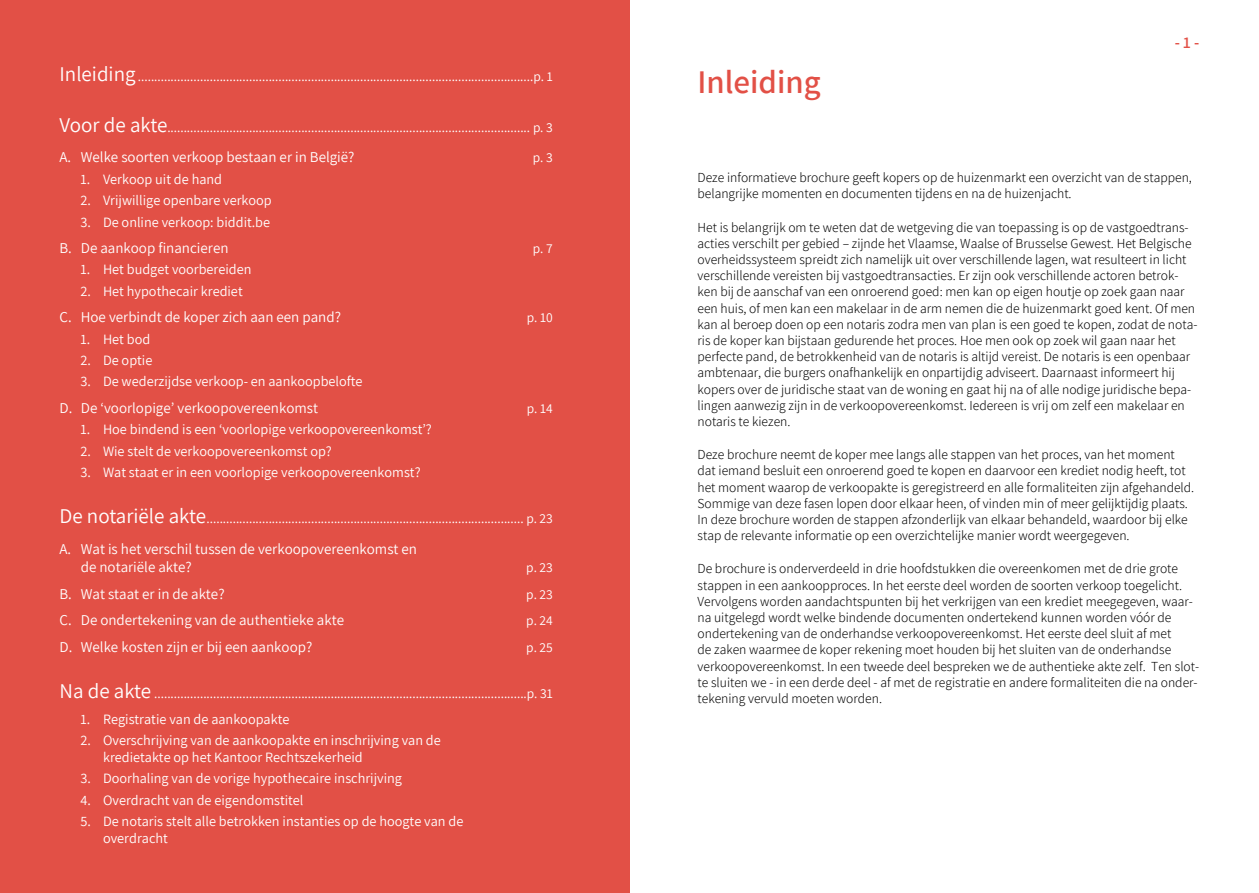
<style>
.page{position:relative;width:1259px;height:893px;background:#fff}
.page>*{position:absolute;margin:0;border:0;box-sizing:border-box;transform-origin:0 0}
.Titre_Chapitre{font:600 33px "Assistant";color:#e25046}
.t1{font:600 16.5px "Assistant";color:#e25046}
.t2{font:15px/18px "Assistant";color:#fff}
.t3{font:14.25px/17.1px "Assistant";color:#fff}
.Body_-_Introduction{font:300 13.5px/16.2px "Assistant";color:#000}
.t4{font:13.5px "Assistant";color:#fff}
.s1{font-size:21px}
</style>
<div class="page">
<div style="left:0;top:0;width:629px;height:893px;background:#e25046"></div>
<p class="t4" style="left:60px;top:67px;width:495px"><span class="s1">Inleiding</span> .........................................................................................................................p. 1</p>
<p class="t4" style="left:60px;top:118px;width:495px"><span class="s1">Voor de akte</span>............................................................................................................... p. 3</p>
<p class="t2" style="left:60px;top:148px;width:296px">A. Welke soorten verkoop bestaan er in België?</p>
<p class="t4" style="left:533px;top:149px;width:22px">p. 3</p>
<p class="t3" style="left:81px;top:170px;width:143px">1. Verkoop uit de hand</p>
<p class="t3" style="left:81px;top:191px;width:193px">2. Vrijwillige openbare verkoop</p>
<p class="t3" style="left:81px;top:213px;width:191px">3. De online verkoop: biddit.be</p>
<p class="t2" style="left:60px;top:238px;width:170px">B. De aankoop financieren</p>
<p class="t4" style="left:533px;top:239px;width:22px">p. 7</p>
<p class="t3" style="left:81px;top:260px;width:172px">1. Het budget voorbereiden</p>
<p class="t3" style="left:81px;top:282px;width:164px">2. Het hypothecair krediet</p>
<p class="t2" style="left:60px;top:307px;width:283px">C. Hoe verbindt de koper zich aan een pand?</p>
<p class="t4" style="left:527px;top:308px;width:28px">p. 10</p>
<p class="t3" style="left:81px;top:330px;width:71px">1. Het bod</p>
<p class="t3" style="left:81px;top:351px;width:73px">2. De optie</p>
<p class="t3" style="left:81px;top:372px;width:284px">3. De wederzijdse verkoop- en aankoopbelofte</p>
<p class="t2" style="left:60px;top:398px;width:260px">D. De ‘voorlopige’ verkoopovereenkomst</p>
<p class="t4" style="left:527px;top:399px;width:28px">p. 14</p>
<p class="t3" style="left:81px;top:420px;width:353px">1. Hoe bindend is een ‘voorlopige verkoopovereenkomst’?</p>
<p class="t3" style="left:81px;top:441px;width:253px">2. Wie stelt de verkoopovereenkomst op?</p>
<p class="t3" style="left:81px;top:463px;width:341px">3. Wat staat er in een voorlopige verkoopovereenkomst?</p>
<p class="t4" style="left:60px;top:509px;width:495px"><span class="s1">De notariële akte</span>................................................................................................. p. 23</p>
<p class="t2" style="left:81px;top:539px;width:338px;text-indent:-21px">A. Wat is het verschil tussen de verkoopovereenkomst en de notariële akte?</p>
<p class="t4" style="left:526px;top:558px;width:28px">p. 23</p>
<p class="t2" style="left:60px;top:584px;width:167px">B. Wat staat er in de akte?</p>
<p class="t4" style="left:526px;top:585px;width:28px">p. 23</p>
<p class="t2" style="left:60px;top:610px;width:286px">C. De ondertekening van de authentieke akte</p>
<p class="t4" style="left:526px;top:611px;width:28px">p. 24</p>
<p class="t2" style="left:60px;top:637px;width:254px">D. Welke kosten zijn er bij een aankoop?</p>
<p class="t4" style="left:526px;top:638px;width:28px">p. 25</p>
<p class="t4" style="left:60px;top:684px;width:495px"><span class="s1">Na de akte</span> ..................................................................................................................p. 31</p>
<p class="t3" style="left:81px;top:710px;width:210px">1. Registratie van de aankoopakte</p>
<p class="t3" style="left:103px;top:731px;width:339px;text-indent:-22px">2. Overschrijving van de aankoopakte en inschrijving van de kredietakte op het Kantoor Rechtszekerheid</p>
<p class="t3" style="left:81px;top:769px;width:323px">3. Doorhaling van de vorige hypothecaire inschrijving</p>
<p class="t3" style="left:81px;top:791px;width:224px">4. Overdracht van de eigendomstitel</p>
<p class="t3" style="left:103px;top:812px;width:362px;text-indent:-22px">5. De notaris stelt alle betrokken instanties op de hoogte van de overdracht</p>
<p class="Titre_Chapitre" style="left:697px;top:60px;width:125px">Inleiding</p>
<p class="t1" style="left:1174px;top:31px;width:26px">- 1 -</p>
<p class="Body_-_Introduction" style="left:697px;top:169px;width:496px">Deze informatieve brochure geeft kopers op de huizenmarkt een overzicht van de stappen, belangrijke momenten en documenten tijdens en na de huizenjacht.</p>
<p class="Body_-_Introduction" style="left:697px;top:218px;width:501px">Het is belangrijk om te weten dat de wetgeving die van toepassing is op de vastgoedtrans&shy;acties verschilt per gebied – zijnde het Vlaamse, Waalse of Brusselse Gewest. Het Belgische overheidssysteem spreidt zich namelijk uit over verschillende lagen, wat resulteert in licht verschillende vereisten bij vastgoedtransacties. Er zijn ook verschillende actoren betrok&shy;ken bij de aanschaf van een onroerend goed: men kan op eigen houtje op zoek gaan naar een huis, of men kan een makelaar in de arm nemen die de huizenmarkt goed kent. Of men kan al beroep doen op een notaris zodra men van plan is een goed te kopen, zodat de nota&shy;ris de koper kan bijstaan gedurende het proces. Hoe men ook op zoek wil gaan naar het perfecte pand, de betrokkenheid van de notaris is altijd vereist. De notaris is een openbaar ambtenaar, die burgers onafhankelijk en onpartijdig adviseert. Daarnaast informeert hij kopers over de juridische staat van de woning en gaat hij na of alle nodige juridische bepa&shy;lingen aanwezig zijn in de verkoopovereenkomst. Iedereen is vrij om zelf een makelaar en notaris te kiezen.</p>
<p class="Body_-_Introduction" style="left:697px;top:446px;width:498px">Deze brochure neemt de koper mee langs alle stappen van het proces, van het moment dat iemand besluit een onroerend goed te kopen en daarvoor een krediet nodig heeft, tot het moment waarop de verkoopakte is geregistreerd en alle formaliteiten zijn afgehandeld.<br>Sommige van deze fasen lopen door elkaar heen, of vinden min of meer gelijktijdig plaats.<br>In deze brochure worden de stappen afzonderlijk van elkaar behandeld, waardoor bij elke stap de relevante informatie op een overzichtelijke manier wordt weergegeven.</p>
<p class="Body_-_Introduction" style="left:697px;top:560px;width:503px">De brochure is onderverdeeld in drie hoofdstukken die overeenkomen met de drie grote stappen in een aankoopproces. In het eerste deel worden de soorten verkoop toegelicht.<br>Vervolgens worden aandachtspunten bij het verkrijgen van een krediet meegegeven, waar&shy;na uitgelegd wordt welke bindende documenten ondertekend kunnen worden vóór de ondertekening van de onderhandse verkoopovereenkomst. Het eerste deel sluit af met<br>de zaken waarmee de koper rekening moet houden bij het sluiten van de onderhandse verkoopovereenkomst. In een tweede deel bespreken we de authentieke akte zelf. Ten slot&shy;te sluiten we - in een derde deel - af met de registratie en andere formaliteiten die na onder&shy;tekening vervuld moeten worden.</p>
</div>
